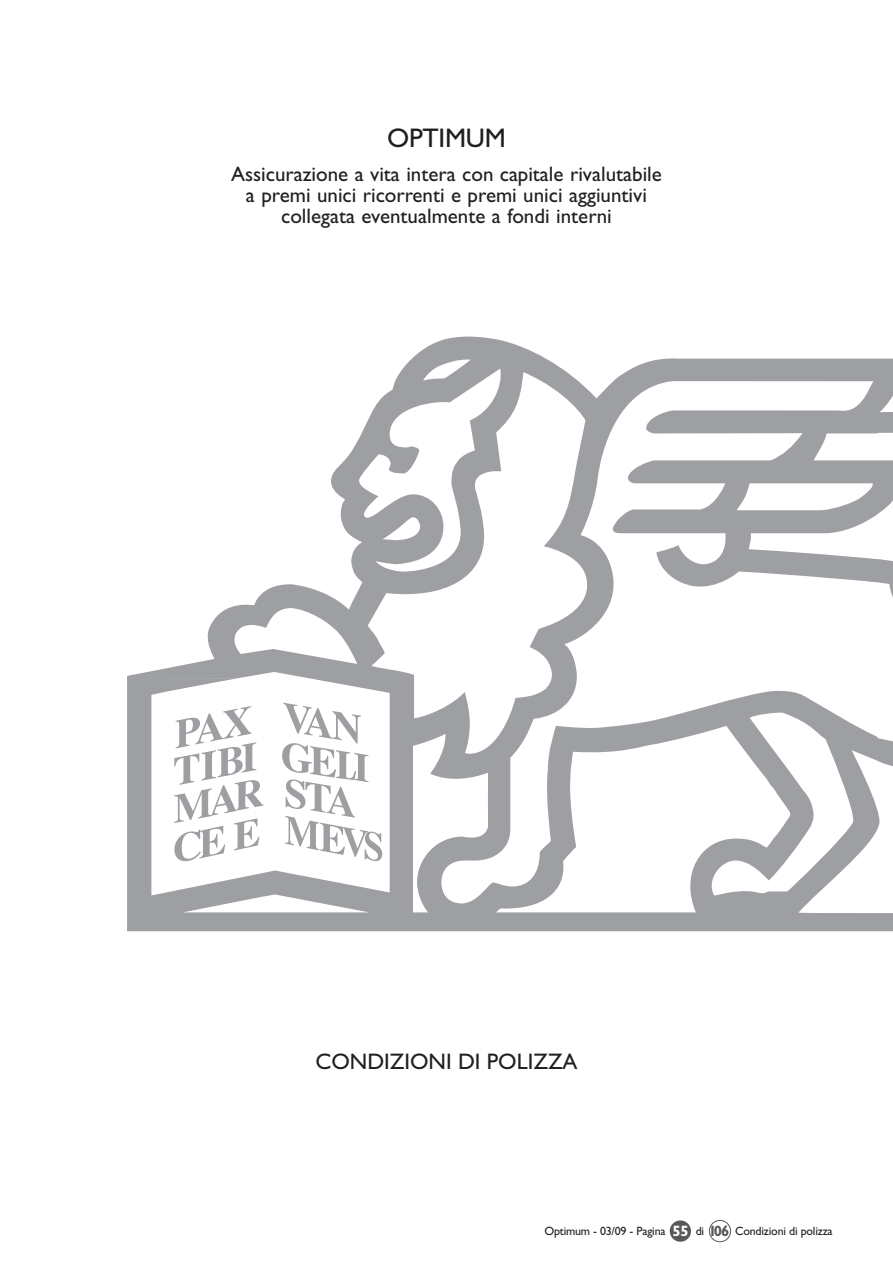
<style>
.page{position:relative;width:893px;height:1263px;background:#fff}
.page>*{position:absolute;margin:0;border:0;box-sizing:border-box;transform-origin:0 0}
.t1{font:27px "Gill Sans";letter-spacing:-.01em;color:#231f20}
.t2{font:22.5px "Gill Sans";color:#231f20}
.t3{font:21px/20.7px "Gill Sans";color:#231f20;text-align:center}
.t4{font:12px "Gill Sans";letter-spacing:-.015em;color:#231f20}
.s1{font-weight:700;font-size:15px;color:#fff}
.s2{font-weight:700;font-size:15px;color:#57585a}
</style>
<div class="page">
<div style="left:709px;top:1220px;width:22px;height:22px;border:1px solid #57585a;border-radius:50%"></div>
<div style="left:670px;top:1220px;width:21px;height:22px;background:#57585a;border-radius:50%"></div>
<svg style="left:127px;top:678px;width:766px;height:253px"></svg>
<svg style="left:127px;top:336px;width:750px;height:342px"></svg>
<svg style="left:865px;top:359px;width:28px;height:161px"></svg>
<svg style="left:857px;top:559px;width:36px;height:359px"></svg>
<svg style="left:282px;top:703px;width:100px;height:159px"></svg>
<svg style="left:174px;top:706px;width:89px;height:157px"></svg>
<p class="t1" style="left:387px;top:123px;width:116px">OPTIMUM</p>
<p class="t3" style="left:231px;top:164px;width:432px">Assicurazione a vita intera con capitale rivalutabile a premi unici ricorrenti e premi unici aggiuntivi collegata eventualmente a fondi interni</p>
<p class="t2" style="left:315px;top:1049px;width:264px">CONDIZIONI DI POLIZZA</p>
<p class="t4" style="left:544px;top:1224px;width:290px">Optimum - 03/09 - Pagina <span class="s1">55</span> di <span class="s2">106</span> Condizioni di polizza</p>
</div>
